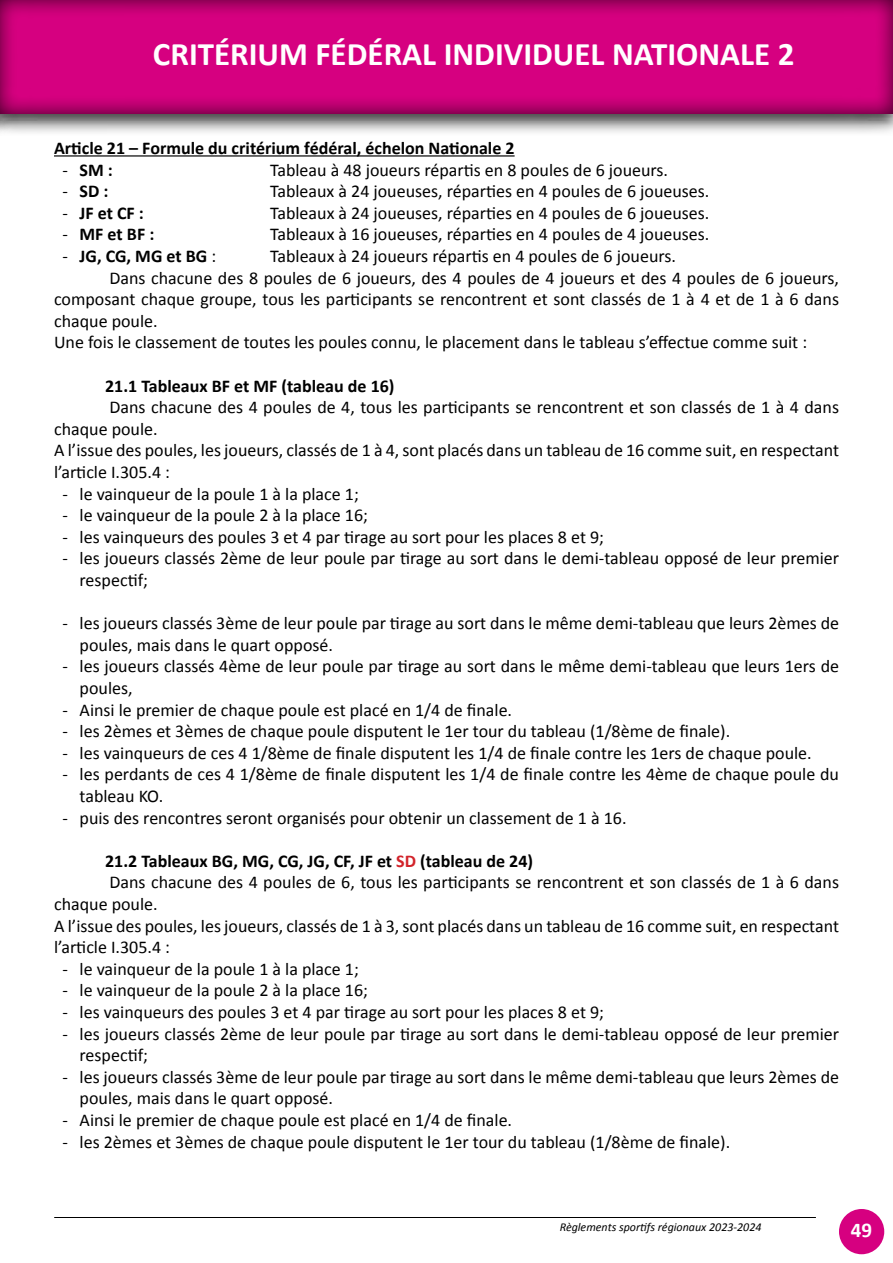
<style>
.page{position:relative;width:893px;height:1263px;background:#fff}
.page>*{position:absolute;margin:0;border:0;box-sizing:border-box;transform-origin:0 0}
.t1{font:700 33px "Calibri";color:#fff}
.t2{font:700 21px "Calibri";color:#fff}
.t3{font:18px/21.6px "Calibri";color:#000}
.t4{font:700 18px "Calibri";color:#000}
.t5{font:italic 12px "Calibri";color:#000}
.s1{font-weight:400}
.s2{color:#d2232a}
</style>
<div class="page">
<hr style="left:54px;top:1217px;width:762px;height:1px;background:#000">
<div style="left:839px;top:1209px;width:45px;height:45px;background:#d60080;border-radius:50%"></div>
<hr style="left:54px;top:155px;width:461px;height:2px;background:#000">
<div style="left:0;top:0;width:893px;height:136px;background:#000;opacity:.75"></div>
<div style="left:0;top:0;width:893px;height:113px;background:#000;opacity:.75"></div>
<h1 class="t1" style="left:153px;top:30px;width:643px">CRITÉRIUM FÉDÉRAL INDIVIDUEL NATIONALE 2</h1>
<p class="t4" style="left:54px;top:135px;width:462px">Article 21 – Formule du critérium fédéral, échelon Nationale 2</p>
<p class="t4" style="left:63px;top:157px;width:52px"><span class="s1">-</span> SM :</p>
<p class="t3" style="left:270px;top:158px;width:400px">Tableau à 48 joueurs répartis en 8 poules de 6 joueurs.</p>
<p class="t4" style="left:63px;top:178px;width:47px"><span class="s1">-</span> SD :</p>
<p class="t3" style="left:270px;top:180px;width:441px">Tableaux à 24 joueuses, réparties en 4 poules de 6 joueuses.</p>
<p class="t4" style="left:63px;top:200px;width:83px"><span class="s1">-</span> JF et CF :</p>
<p class="t3" style="left:270px;top:201px;width:441px">Tableaux à 24 joueuses, réparties en 4 poules de 6 joueuses.</p>
<p class="t4" style="left:63px;top:222px;width:93px"><span class="s1">-</span> MF et BF :</p>
<p class="t3" style="left:270px;top:223px;width:441px">Tableaux à 16 joueuses, réparties en 4 poules de 4 joueuses.</p>
<p class="t4" style="left:63px;top:243px;width:155px"><span class="s1">-</span> JG, CG, MG et BG <span class="s1">:</span></p>
<p class="t3" style="left:270px;top:245px;width:407px">Tableaux à 24 joueurs répartis en 4 poules de 6 joueurs.</p>
<p class="t3" style="left:109px;top:266px;width:731px">Dans chacune des 8 poules de 6 joueurs, des 4 poules de 4 joueurs et des 4 poules de 6 joueurs,</p>
<p class="t3" style="left:54px;top:288px;width:786px">composant chaque groupe, tous les participants se rencontrent et sont classés de 1 à 4 et de 1 à 6 dans</p>
<p class="t3" style="left:54px;top:309px;width:105px">chaque poule.</p>
<p class="t3" style="left:54px;top:331px;width:755px">Une fois le classement de toutes les poules connu, le placement dans le tableau s’effectue comme suit :</p>
<p class="t4" style="left:105px;top:373px;width:291px">21.1 Tableaux BF et MF (tableau de 16)</p>
<p class="t3" style="left:54px;top:396px;width:786px;text-indent:55px">Dans chacune des 4 poules de 4, tous les participants se rencontrent et son classés de 1 à 4 dans chaque poule.<br>A l’issue des poules, les joueurs, classés de 1 à 4, sont placés dans un tableau de 16 comme suit, en respectant l’article I.305.4 :</p>
<p class="t3" style="left:63px;top:482px;width:298px">- le vainqueur de la poule 1 à la place 1;</p>
<p class="t3" style="left:63px;top:504px;width:307px">- le vainqueur de la poule 2 à la place 16;</p>
<p class="t3" style="left:63px;top:525px;width:543px">- les vainqueurs des poules 3 et 4 par tirage au sort pour les places 8 et 9;</p>
<p class="t3" style="left:80px;top:547px;width:761px;text-indent:-17px">- les joueurs classés 2ème de leur poule par tirage au sort dans le demi-tableau opposé de leur premier respectif;</p>
<p class="t3" style="left:80px;top:612px;width:761px;text-indent:-17px">- les joueurs classés 3ème de leur poule par tirage au sort dans le même demi-tableau que leurs 2èmes de poules, mais dans le quart opposé.</p>
<p class="t3" style="left:80px;top:655px;width:761px;text-indent:-17px">- les joueurs classés 4ème de leur poule par tirage au sort dans le même demi-tableau que leurs 1ers de poules,</p>
<p class="t3" style="left:63px;top:698px;width:451px">- Ainsi le premier de chaque poule est placé en 1/4 de finale.</p>
<p class="t3" style="left:63px;top:720px;width:669px">- les 2èmes et 3èmes de chaque poule disputent le 1er tour du tableau (1/8ème de finale).</p>
<p class="t3" style="left:63px;top:741px;width:751px">- les vainqueurs de ces 4 1/8ème de finale disputent les 1/4 de finale contre les 1ers de chaque poule.</p>
<p class="t3" style="left:80px;top:763px;width:761px;text-indent:-17px">- les perdants de ces 4 1/8ème de finale disputent les 1/4 de finale contre les 4ème de chaque poule du tableau KO.</p>
<p class="t3" style="left:63px;top:806px;width:565px">- puis des rencontres seront organisés pour obtenir un classement de 1 à 16.</p>
<p class="t4" style="left:105px;top:848px;width:430px">21.2 Tableaux BG, MG, CG, JG, CF, JF et <span class="s2">SD</span> (tableau de 24)</p>
<p class="t3" style="left:109px;top:871px;width:731px">Dans chacune des 4 poules de 6, tous les participants se rencontrent et son classés de 1 à 6 dans</p>
<p class="t3" style="left:54px;top:893px;width:105px">chaque poule.</p>
<p class="t3" style="left:54px;top:914px;width:786px">A l’issue des poules, les joueurs, classés de 1 à 3, sont placés dans un tableau de 16 comme suit, en respectant</p>
<p class="t3" style="left:54px;top:936px;width:118px">l’article I.305.4 :</p>
<p class="t3" style="left:63px;top:957px;width:298px">- le vainqueur de la poule 1 à la place 1;</p>
<p class="t3" style="left:63px;top:979px;width:307px">- le vainqueur de la poule 2 à la place 16;</p>
<p class="t3" style="left:63px;top:1001px;width:543px">- les vainqueurs des poules 3 et 4 par tirage au sort pour les places 8 et 9;</p>
<p class="t3" style="left:80px;top:1022px;width:761px;text-indent:-17px">- les joueurs classés 2ème de leur poule par tirage au sort dans le demi-tableau opposé de leur premier respectif;</p>
<p class="t3" style="left:80px;top:1065px;width:761px;text-indent:-17px">- les joueurs classés 3ème de leur poule par tirage au sort dans le même demi-tableau que leurs 2èmes de poules, mais dans le quart opposé.</p>
<p class="t3" style="left:63px;top:1109px;width:451px">- Ainsi le premier de chaque poule est placé en 1/4 de finale.</p>
<p class="t3" style="left:63px;top:1130px;width:669px">- les 2èmes et 3èmes de chaque poule disputent le 1er tour du tableau (1/8ème de finale).</p>
<p class="t5" style="left:560px;top:1218px;width:203px">Règlements sportifs régionaux 2023-2024</p>
<p class="t2" style="left:851px;top:1215px;width:23px">49</p>
</div>
